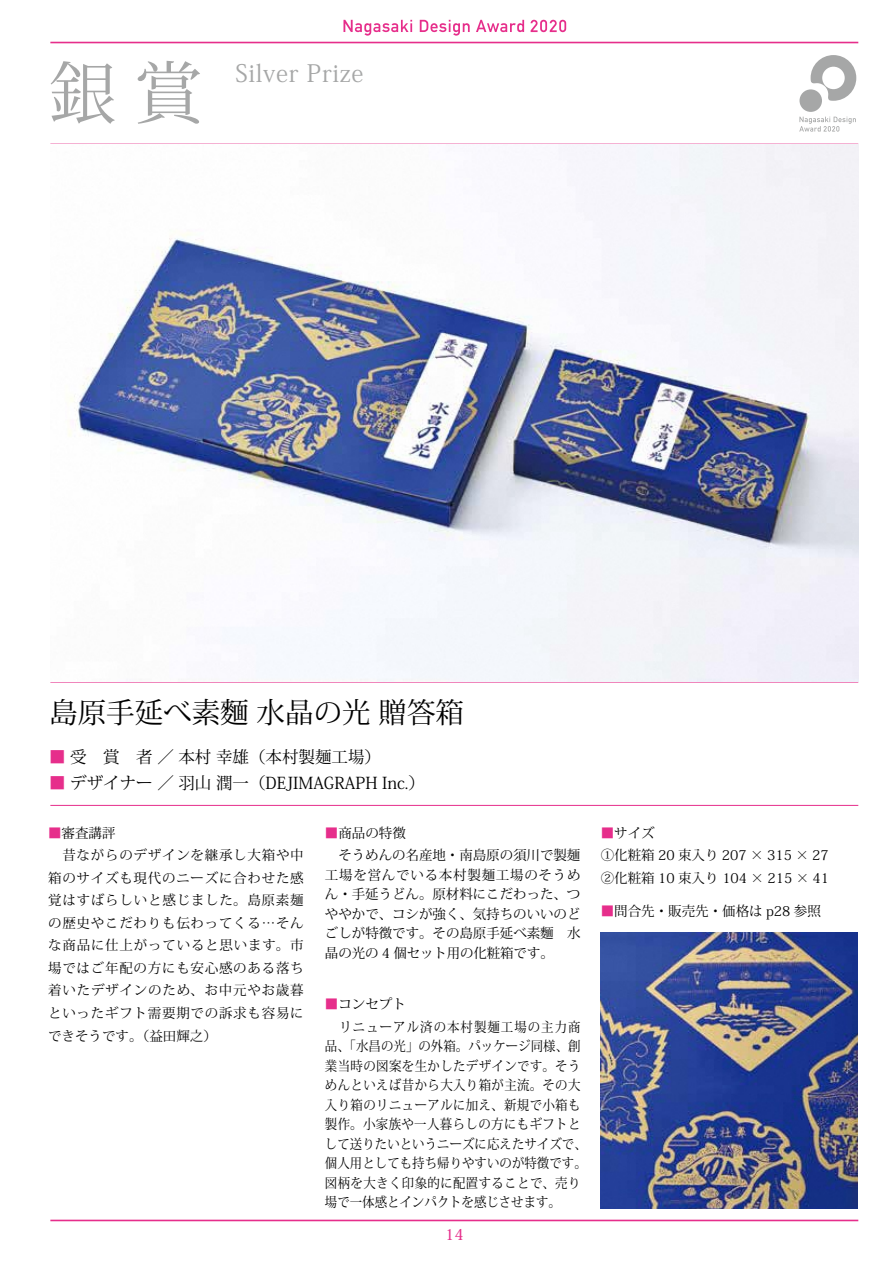
<style>
.page{position:relative;width:893px;height:1263px;background:#fff}
.page>*{position:absolute;margin:0;border:0;box-sizing:border-box;transform-origin:0 0}
.t1{font:67.5px "Koz Min Pro";color:#a6a7a7}
.t2{font:28.5px "Koz Min Pr 6 N";color:#000}
.t3{font:24px "Koz Min Pro";letter-spacing:.03em;color:#a6a7a7}
.t4{font:16.5px "Koz Min Pr 6 N";color:#000}
.t5{font:500 15px "Koz Min Pro";color:#e62e8b}
.t6{font:13.5px/19.5px "Koz Min Pr 6 N";letter-spacing:.03em;color:#000;scale:.92 1}
.t7{font:13.5px/22.5px "Koz Min Pr 6 N";letter-spacing:.055em;color:#000}
.t8{font:13.5px/19.5px "Koz Min Pr 6 N";letter-spacing:.03em;color:#000;text-align:justify}
.t9{font:13.5px/22.5px "Koz Min Pr 6 N";color:#000}
.t10{font:13.5px/22.5px "Koz Min Pr 6 N";letter-spacing:-.005em;color:#000}
.t11{font:13.5px/22.5px "Koz Min Pr 6 N";letter-spacing:.085em;color:#000}
.s1{color:#e62e8b}
</style>
<div class="page">
<hr style="left:50px;top:682px;width:808px;height:1px;background:#e62e8b">
<hr style="left:50px;top:144px;width:808px;height:1px;background:#e62e8b">
<hr style="left:50px;top:805px;width:808px;height:1px;background:#e62e8b">
<hr style="left:50px;top:1220px;width:808px;height:1px;background:#e62e8b">
<hr style="left:50px;top:42px;width:808px;height:1px;background:#e62e8b">
<div style="left:799px;top:89px;width:23px;height:23px;background:#a6a7a7;border-radius:50%"></div>
<svg style="left:811px;top:55px;width:45px;height:46px"></svg>
<svg style="left:799px;top:117px;width:57px;height:15px"></svg>
<svg style="left:343px;top:20px;width:69px;height:16px"></svg>
<svg style="left:420px;top:20px;width:50px;height:16px"></svg>
<svg style="left:476px;top:20px;width:48px;height:12px"></svg>
<svg style="left:531px;top:20px;width:35px;height:12px"></svg>
<img style="left:601px;top:932px;width:257px;height:277px">
<img style="left:68px;top:145px;width:790px;height:537px">
<h1 class="t1" style="left:49px;top:46px;width:155px">銀 賞</h1>
<h3 class="t3" style="left:235px;top:56px;width:130px">Silver Prize</h3>
<h2 class="t2" style="left:49px;top:696px;width:416px">島原手延べ素麵 水晶の光 贈答箱</h2>
<p class="t4" style="left:49px;top:748px;width:333px"><span class="s1">■</span> 受　賞　者 ／ 本村 幸雄（本村製麺工場）</p>
<p class="t4" style="left:49px;top:773px;width:377px"><span class="s1">■</span> デザイナー ／ 羽山 潤一（DEJIMAGRAPH Inc.）</p>
<p class="t7" style="left:48px;top:822px;width:257px"><span class="s1">■</span>審査講評<br>　昔ながらのデザインを継承し大箱や中箱のサイズも現代のニーズに合わせた感覚はすばらしいと感じました。島原素麺の歴史やこだわりも伝わってくる…そんな商品に仕上がっていると思います。市場ではご年配の方にも安心感のある落ち着いたデザインのため、お中元やお歳暮といったギフト需要期での訴求も容易にできそうです。（益田輝之）</p>
<p class="t10" style="left:325px;top:822px;width:257px"><span class="s1">■</span>商品の特徴<br>　そうめんの名産地・南島原の須川で製麺</p>
<p class="t8" style="left:325px;top:865px;width:257px">工場を営んでいる本村製麺工場のそうめん・手延うどん。原材料にこだわった、つややかで、コシが強く、気持ちのいいのどごしが特徴です。その島原手延べ素麵　水晶の光の 4 個セット用の化粧箱です。</p>
<p class="t11" style="left:339px;top:993px;width:243px;text-indent:-15px"><span class="s1">■</span>コンセプト<br>リニューアル済の本村製麺工場の主力商</p>
<p class="t6" style="left:325px;top:1037px;width:286px">品、「水昌の光」の外箱。パッケージ同様、創業当時の図案を生かしたデザインです。そうめんといえば昔から大入り箱が主流。その大入り箱のリニューアルに加え、新規で小箱も製作。小家族や一人暮らしの方にもギフトとして送りたいというニーズに応えたサイズで、個人用としても持ち帰りやすいのが特徴です。図柄を大きく印象的に配置することで、売り場で一体感とインパクトを感じさせます。</p>
<p class="t5" style="left:445px;top:1224px;width:20px">14</p>
<p class="t9" style="left:601px;top:822px;width:230px"><span class="s1">■</span>サイズ<br>①化粧箱 20 束入り 207 × 315 × 27<br>②化粧箱 10 束入り 104 × 215 × 41</p>
<p class="t9" style="left:601px;top:900px;width:222px"><span class="s1">■</span>問合先・販売先・価格は p28 参照</p>
</div>
